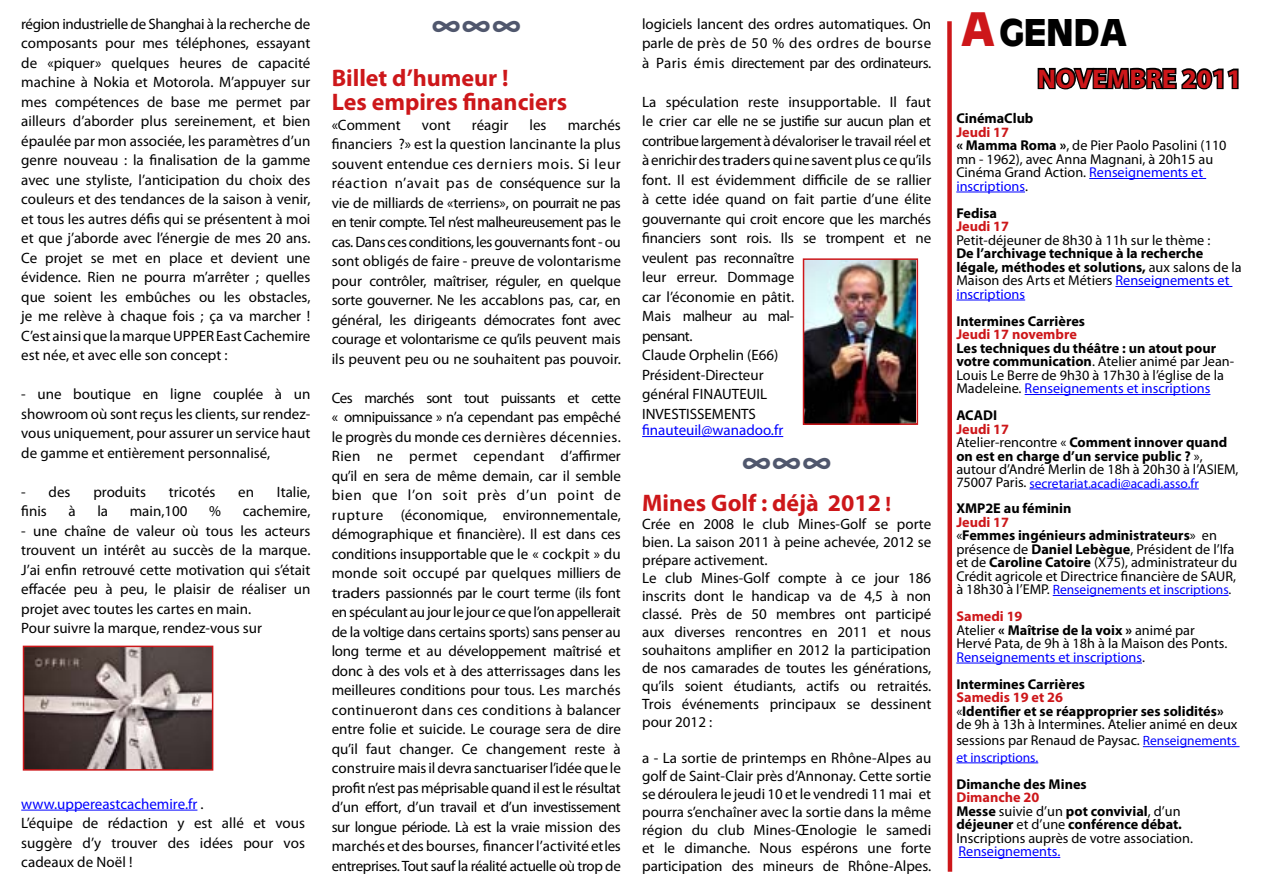
<style>
.page{position:relative;width:1263px;height:893px;background:#fff}
.page>*{position:absolute;margin:0;border:0;box-sizing:border-box;transform-origin:0 0}
.t1{font:700 36px "Antique Olive";color:#000}
.t2{font:700 36px "Calibri";color:#50576d}
.t3{font:700 27px "Myriad Pro";color:#cd171a}
.t4{font:700 24px/24px "Myriad Pro";color:#cd171a}
.t5{font:15px/19.5px "Myriad Pro";color:#000;text-align:justify}
.t6{font:15px "Myriad Pro";color:#00f}
.t7{font:14.25px/13.5px "Myriad Pro";color:#000}
.t8{font:700 14.25px/13.5px "Myriad Pro";color:#000}
.t9{font:700 14.25px "Myriad Pro";color:#cd171a}
.t10{font:14.25px "Myriad Pro";color:#00f}
.t11{font:13.5px "Myriad Pro";color:#00f}
.s1{color:#00f}
.s2{font-size:21px}
.s3{font-size:45px;color:#cd171a}
.s4{font-weight:700;color:#cd171a}
.s5{font-weight:700}
.s6{font-weight:400}
.s7{font-weight:400;color:#00f}
.s8{font-size:14.25px;color:#000}
.s9{color:#000}
.s10{font-size:13.5px;color:#00f}
</style>
<div class="page">
<hr style="left:21px;top:810px;width:176px;height:1px;background:#00f">
<hr style="left:642px;top:436px;width:141px;height:1px;background:#00f">
<svg style="left:947px;top:21px;width:293px;height:851px"></svg>
<img style="left:806px;top:261px;width:109px;height:161px">
<div style="left:803px;top:258px;width:115px;height:167px;border:2px solid #cd171a"></div>
<img style="left:26px;top:649px;width:184px;height:119px">
<div style="left:23px;top:646px;width:190px;height:125px;border:2px solid #cd171a"></div>
<p class="t5" style="left:21px;top:14px;width:291px">région industrielle de Shanghai à la recherche de composants pour mes téléphones, essayant de «piquer» quelques heures de capacité machine à Nokia et Motorola. M’appuyer sur mes compétences de base me permet par ailleurs d’aborder plus sereinement, et bien épaulée par mon associée, les paramètres d’un genre nouveau : la finalisation de la gamme avec une styliste, l’anticipation du choix des couleurs et des tendances de la saison à venir, et tous les autres défis qui se présentent à moi et que j’aborde avec l’énergie de mes 20 ans.<br>Ce projet se met en place et devient une évidence. Rien ne pourra m’arrêter ; quelles que soient les embûches ou les obstacles, je me relève à chaque fois ; ça va marcher !<br>C’est ainsi que la marque UPPER East Cachemire est née, et avec elle son concept :</p>
<p class="t5" style="left:21px;top:384px;width:291px">- une boutique en ligne couplée à un showroom où sont reçus les clients, sur rendez&shy;vous uniquement, pour assurer un service haut de gamme et entièrement personnalisé,</p>
<p class="t5" style="left:21px;top:482px;width:51px">- des</p>
<p class="t5" style="left:93px;top:482px;width:54px">produits</p>
<p class="t5" style="left:169px;top:482px;width:48px">tricotés</p>
<p class="t5" style="left:238px;top:482px;width:17px">en</p>
<p class="t5" style="left:277px;top:482px;width:35px">Italie,</p>
<p class="t5" style="left:21px;top:501px;width:27px">finis</p>
<p class="t5" style="left:69px;top:501px;width:9px">à</p>
<p class="t5" style="left:97px;top:501px;width:12px">la</p>
<p class="t5" style="left:130px;top:501px;width:59px">main,100</p>
<p class="t5" style="left:209px;top:501px;width:13px">%</p>
<p class="t5" style="left:243px;top:501px;width:69px">cachemire,</p>
<p class="t5" style="left:21px;top:521px;width:291px;text-align:left">- une chaîne de valeur où tous les acteurs trouvent un intérêt au succès de la marque.<br>J’ai enfin retrouvé cette motivation qui s’était effacée peu à peu, le plaisir de réaliser un projet avec toutes les cartes en main.<br>Pour suivre la marque, rendez-vous sur</p>
<p class="t5" style="left:21px;top:794px;width:285px;text-align:left"><span class="s1">www.uppereastcachemire.fr</span> .<br>L’équipe de rédaction y est allé et vous suggère d’y trouver des idées pour vos cadeaux de Noël !</p>
<h1 class="t2" style="left:431px;top:4px;width:92px">∞∞∞</h1>
<h3 class="t4" style="left:332px;top:65px;width:237px">Billet d’humeur !<br>Les empires financiers</h3>
<p class="t5" style="left:332px;top:115px;width:71px">«Comment</p>
<p class="t5" style="left:422px;top:115px;width:30px">vont</p>
<p class="t5" style="left:472px;top:115px;width:38px">réagir</p>
<p class="t5" style="left:529px;top:115px;width:18px">les</p>
<p class="t5" style="left:332px;top:115px;width:291px;text-indent:236px">marchés financiers ?» est la question lancinante la plus souvent entendue ces derniers mois. Si leur réaction n’avait pas de conséquence sur la vie de milliards de «terriens», on pourrait ne pas en tenir compte. Tel n’est malheureusement pas le cas. Dans ces conditions, les gouvernants font - ou sont obligés de faire - preuve de volontarisme pour contrôler, maîtriser, réguler, en quelque sorte gouverner. Ne les accablons pas, car, en général, les dirigeants démocrates font avec courage et volontarisme ce qu’ils peuvent mais ils peuvent peu ou ne souhaitent pas pouvoir.</p>
<p class="t5" style="left:332px;top:388px;width:291px">Ces marchés sont tout puissants et cette « omnipuissance » n’a cependant pas empêché le progrès du monde ces dernières décennies.<br>Rien ne permet cependant d’affirmer qu’il en sera de même demain, car il semble bien que l’on soit près d’un point de rupture (économique, environnementale, démographique et financière). Il est dans ces conditions insupportable que le « cockpit » du monde soit occupé par quelques milliers de traders passionnés par le court terme (ils font en spéculant au jour le jour ce que l’on appellerait de la voltige dans certains sports) sans penser au long terme et au développement maîtrisé et donc à des vols et à des atterrissages dans les meilleures conditions pour tous. Les marchés continueront dans ces conditions à balancer entre folie et suicide. Le courage sera de dire qu’il faut changer. Ce changement reste à construire mais il devra sanctuariser l’idée que le profit n’est pas méprisable quand il est le résultat d’un effort, d’un travail et d’un investissement sur longue période. Là est la vraie mission des marchés et des bourses, financer l’activité et les entreprises. Tout sauf la réalité actuelle où trop de</p>
<p class="t5" style="left:642px;top:14px;width:291px">logiciels lancent des ordres automatiques. On parle de près de 50 % des ordres de bourse à Paris émis directement par des ordinateurs.</p>
<p class="t5" style="left:642px;top:92px;width:291px;text-align:left">La spéculation reste insupportable. Il faut le crier car elle ne se justifie sur aucun plan et contribue largement à dévaloriser le travail réel et à enrichir des traders qui ne savent plus ce qu’ils font. Il est évidemment difficile de se rallier à cette idée quand on fait partie d’une élite gouvernante qui croit encore que les marchés financiers sont rois. Ils se trompent et ne veulent pas reconnaître<br>leur erreur. Dommage<br>car l’économie en pâtit.<br>Mais malheur au mal-<br>pensant.<br>Claude Orphelin (E66)<br>Président-Directeur<br>général FINAUTEUIL<br>INVESTISSEMENTS</p>
<p class="t6" style="left:642px;top:421px;width:143px">finauteuil@wanadoo.fr</p>
<h1 class="t2" style="left:741px;top:440px;width:92px">∞∞∞</h1>
<h3 class="t4" style="left:642px;top:490px;width:250px">Mines Golf : déjà 2012 <span class="s2">!</span></h3>
<p class="t5" style="left:642px;top:514px;width:291px;line-height:18px;text-align:left">Crée en 2008 le club Mines-Golf se porte bien. La saison 2011 à peine achevée, 2012 se prépare activement.<br>Le club Mines-Golf compte à ce jour 186 inscrits dont le handicap va de 4,5 à non classé. Près de 50 membres ont participé aux diverses rencontres en 2011 et nous souhaitons amplifier en 2012 la participation de nos camarades de toutes les générations, qu’ils soient étudiants, actifs ou retraités.<br>Trois événements principaux se dessinent pour 2012 :</p>
<p class="t5" style="left:642px;top:748px;width:291px;line-height:18px">a - La sortie de printemps en Rhône-Alpes au golf de Saint-Clair près d’Annonay. Cette sortie se déroulera le jeudi 10 et le vendredi 11 mai et pourra s’enchaîner avec la sortie dans la même région du club Mines-Œnologie le samedi et le dimanche. Nous espérons une forte participation des mineurs de Rhône-Alpes.</p>
<h1 class="t1" style="left:961px;top:8px;width:168px"><span class="s3">A</span>GENDA</h1>
<h2 class="t3" style="left:1037px;top:61px;width:206px">NOVEMBRE 2011</h2>
<p class="t8" style="left:956px;top:111px;width:79px">CinémaClub</p>
<p class="t7" style="left:956px;top:125px;width:272px"><span class="s4">Jeudi 17<br></span><span class="s5">« Mamma Roma »</span>, de Pier Paolo Pasolini (110 mn - 1962), avec Anna Magnani, à 20h15 au<br>Cinéma Grand Action. <span class="s1">Renseignements et inscriptions</span>.</p>
<p class="t8" style="left:956px;top:206px;width:42px">Fedisa</p>
<p class="t9" style="left:956px;top:217px;width:54px">Jeudi 17</p>
<p class="t7" style="left:956px;top:233px;width:256px">Petit-déjeuner de 8h30 à 11h sur le thème :</p>
<p class="t8" style="left:956px;top:246px;width:287px">De l’archivage technique à la recherche légale, méthodes et solutions, <span class="s6">aux salons de la Maison des Arts et Métiers</span> <span class="s7">Renseignements et inscriptions</span></p>
<p class="t8" style="left:956px;top:313px;width:130px">Intermines Carrières</p>
<p class="t9" style="left:956px;top:325px;width:122px">Jeudi 17 novembre</p>
<p class="t7" style="left:956px;top:341px;width:279px"><span class="s5">Les techniques du théâtre : un atout pour votre communication</span>. Atelier animé par Jean-Louis Le Berre de 9h30 à 17h30 à l’église de la Madeleine. <span class="s1">Renseignements et inscriptions</span></p>
<p class="t8" style="left:956px;top:408px;width:42px">ACADI</p>
<p class="t7" style="left:956px;top:422px;width:284px"><span class="s4">Jeudi 17<br></span>Atelier-rencontre « <span class="s5">Comment innover quand on est en charge d’un service public ?</span> », autour d’André Merlin de 18h à 20h30 à l’ASIEM,</p>
<p class="t11" style="left:956px;top:475px;width:244px"><span class="s8">75007 Paris.</span> secretariat.acadi@acadi.asso.fr</p>
<p class="t8" style="left:956px;top:501px;width:117px">XMP2E au féminin</p>
<p class="t7" style="left:956px;top:515px;width:283px"><span class="s4">Jeudi 17<br></span>«<span class="s5">Femmes ingénieurs administrateurs</span>» en présence de <span class="s5">Daniel Lebègue</span>, Président de l’Ifa et de <span class="s5">Caroline Catoire</span> (X75), administrateur du Crédit agricole et Directrice financière de SAUR,</p>
<p class="t11" style="left:956px;top:581px;width:277px"><span class="s8">à 18h30 à l’EMP.</span> Renseignements et inscriptions<span class="s9">.</span></p>
<p class="t7" style="left:956px;top:609px;width:272px"><span class="s4">Samedi 19<br></span>Atelier <span class="s5">« Maîtrise de la voix »</span> animé par<br>Hervé Pata, de 9h à 18h à la Maison des Ponts.<br><span class="s1">Renseignements et inscriptions</span>.</p>
<p class="t8" style="left:956px;top:677px;width:130px">Intermines Carrières</p>
<p class="t7" style="left:956px;top:690px;width:283px"><span class="s4">Samedis 19 et 26<br></span>«<span class="s5">Identifier et se réapproprier ses solidités» </span>de 9h à 13h à Intermines. Atelier animé en deux</p>
<p class="t7" style="left:956px;top:733px;width:282px">sessions par Renaud de Paysac. <span class="s10">Renseignements</span></p>
<p class="t11" style="left:956px;top:749px;width:83px">et inscriptions.</p>
<p class="t8" style="left:956px;top:776px;width:132px">Dimanche des Mines</p>
<p class="t7" style="left:956px;top:790px;width:238px"><span class="s4">Dimanche 20<br></span><span class="s5">Messe</span> suivie d’un <span class="s5">pot convivial</span>, d’un <span class="s5">déjeuner</span> et d’une <span class="s5">conférence débat.<br></span>Inscriptions auprès de votre association.</p>
<p class="t10" style="left:958px;top:842px;width:103px">Renseignements.</p>
</div>
